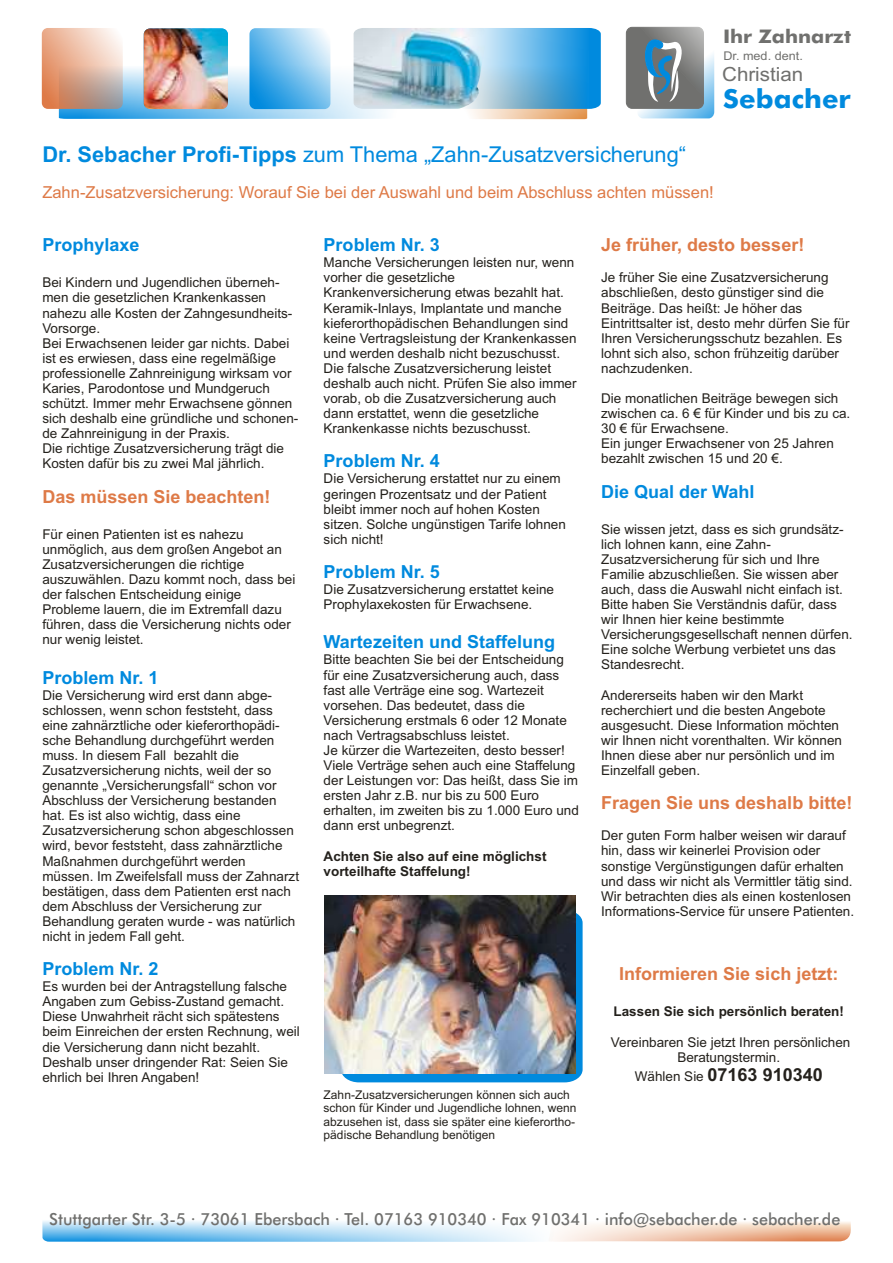
<style>
.page{position:relative;width:893px;height:1263px;background:#fff}
.page>*{position:absolute;margin:0;border:0;box-sizing:border-box;transform-origin:0 0}
.t1{font:500 26.25px "Futura BT";color:#008ade;scale:1.04 1}
.t2{font:21.9px "Arial";color:#008ade}
.t3{font:19.5px "Arial";color:#70706e;scale:1.05 1}
.t4{font:500 18.75px "Futura BT";color:#70706e;scale:1.06 1}
.t5{font:700 18px "Arial";color:#008ade}
.t6{font:700 18px "Arial";color:#de7a47}
.t7{font:700 18px "Arial";color:#24211c}
.t8{font:500 16.65px "Futura BT";color:#70706e}
.t9{font:16.5px "Arial";color:#de7a47}
.t10{font:13.5px/15.1px "Arial";color:#24211c}
.t11{font:700 13.5px/15.1px "Arial";color:#24211c}
.t12{font:12px/13.4px "Arial";color:#24211c}
.t13{font:12px "Arial";color:#70706e;scale:1.05 1}
.s1{font-weight:700}
.s2{font-weight:400;font-size:13.5px}
</style>
<div class="page">
<svg style="left:341px;top:910px;width:241px;height:172px;background:#188cd4"></svg>
<img style="left:325px;top:895px;width:250px;height:178px">
<svg style="left:42px;top:1221px;width:808px;height:21px"></svg>
<svg style="left:637px;top:30px;width:77px;height:88px"></svg>
<svg style="left:626px;top:27px;width:77px;height:82px;background:#7d7d7c"></svg>
<svg style="left:645px;top:40px;width:39px;height:62px;background:#7492a4"></svg>
<div style="left:42px;top:28px;width:81px;height:81px;background:linear-gradient(to bottom,#ecb497,#dd7743);border-radius:6px"></div>
<img style="left:59px;top:28px;width:541px;height:91px">
<h3 class="t4" style="left:723px;top:29px;width:122px">Ihr Zahnarzt</h3>
<p class="t13" style="left:723px;top:52px;width:77px">Dr. med. dent.</p>
<h3 class="t3" style="left:722px;top:67px;width:79px">Christian</h3>
<h1 class="t1" style="left:723px;top:88px;width:124px">Sebacher</h1>
<h2 class="t2" style="left:42px;top:146px;width:645px"><span class="s1">Dr. Sebacher Profi-Tipps</span> zum Thema „Zahn-Zusatzversicherung“</h2>
<p class="t9" style="left:42px;top:186px;width:673px">Zahn-Zusatzversicherung: Worauf Sie bei der Auswahl und beim Abschluss achten müssen!</p>
<h3 class="t5" style="left:42px;top:238px;width:99px">Prophylaxe</h3>
<h3 class="t5" style="left:323px;top:238px;width:118px">Problem Nr. 3</h3>
<h3 class="t6" style="left:601px;top:238px;width:205px">Je früher, desto besser!</h3>
<p class="t10" style="left:42px;top:276px;width:257px">Bei Kindern und Jugendlichen überneh&shy;men die gesetzlichen Krankenkassen nahezu alle Kosten der Zahngesundheits-Vorsorge.<br>Bei Erwachsenen leider gar nichts. Dabei ist es erwiesen, dass eine regelmäßige professionelle Zahnreinigung wirksam vor Karies, Parodontose und Mundgeruch schützt. Immer mehr Erwachsene gönnen sich deshalb eine gründliche und schonen&shy;de Zahnreinigung in der Praxis.<br>Die richtige Zusatzversicherung trägt die Kosten dafür bis zu zwei Mal jährlich.</p>
<p class="t10" style="left:323px;top:256px;width:254px">Manche Versicherungen leisten nur, wenn vorher die gesetzliche Krankenversicherung etwas bezahlt hat.<br>Keramik-Inlays, Implantate und manche kieferorthopädischen Behandlungen sind keine Vertragsleistung der Krankenkassen und werden deshalb nicht bezuschusst.<br>Die falsche Zusatzversicherung leistet deshalb auch nicht. Prüfen Sie also immer vorab, ob die Zusatzversicherung auch dann erstattet, wenn die gesetzliche Krankenkasse nichts bezuschusst.</p>
<h3 class="t5" style="left:323px;top:454px;width:118px">Problem Nr. 4</h3>
<p class="t10" style="left:601px;top:271px;width:250px">Je früher Sie eine Zusatzversicherung abschließen, desto günstiger sind die Beiträge. Das heißt: Je höher das Eintrittsalter ist, desto mehr dürfen Sie für Ihren Versicherungsschutz bezahlen. Es lohnt sich also, schon frühzeitig darüber nachzudenken.</p>
<p class="t10" style="left:601px;top:392px;width:251px">Die monatlichen Beiträge bewegen sich zwischen ca. 6 € für Kinder und bis zu ca.<br>30 € für Erwachsene.<br>Ein junger Erwachsener von 25 Jahren bezahlt zwischen 15 und 20 €.</p>
<h3 class="t6" style="left:42px;top:490px;width:230px">Das müssen Sie beachten!</h3>
<p class="t10" style="left:42px;top:528px;width:254px">Für einen Patienten ist es nahezu unmöglich, aus dem großen Angebot an Zusatzversicherungen die richtige auszuwählen. Dazu kommt noch, dass bei der falschen Entscheidung einige Probleme lauern, die im Extremfall dazu führen, dass die Versicherung nichts oder nur wenig leistet.</p>
<h3 class="t5" style="left:42px;top:670px;width:118px">Problem Nr. 1</h3>
<p class="t10" style="left:42px;top:689px;width:258px">Die Versicherung wird erst dann abge&shy;schlossen, wenn schon feststeht, dass eine zahnärztliche oder kieferorthopädi&shy;sche Behandlung durchgeführt werden muss. In diesem Fall bezahlt die Zusatzversicherung nichts, weil der so genannte „Versicherungsfall“ schon vor Abschluss der Versicherung bestanden hat. Es ist also wichtig, dass eine Zusatzversicherung schon abgeschlossen wird, bevor feststeht, dass zahnärztliche Maßnahmen durchgeführt werden müssen. Im Zweifelsfall muss der Zahnarzt bestätigen, dass dem Patienten erst nach dem Abschluss der Versicherung zur Behandlung geraten wurde - was natürlich nicht in jedem Fall geht.</p>
<p class="t10" style="left:42px;top:980px;width:259px">Es wurden bei der Antragstellung falsche Angaben zum Gebiss-Zustand gemacht.<br>Diese Unwahrheit rächt sich spätestens beim Einreichen der ersten Rechnung, weil die Versicherung dann nicht bezahlt.<br>Deshalb unser dringender Rat: Seien Sie ehrlich bei Ihren Angaben!</p>
<h3 class="t5" style="left:42px;top:962px;width:118px">Problem Nr. 2</h3>
<p class="t10" style="left:323px;top:472px;width:244px">Die Versicherung erstattet nur zu einem geringen Prozentsatz und der Patient bleibt immer noch auf hohen Kosten sitzen. Solche ungünstigen Tarife lohnen sich nicht!</p>
<h3 class="t5" style="left:323px;top:565px;width:118px">Problem Nr. 5</h3>
<p class="t10" style="left:323px;top:583px;width:232px">Die Zusatzversicherung erstattet keine<br>Prophylaxekosten für Erwachsene.</p>
<h3 class="t5" style="left:323px;top:635px;width:233px">Wartezeiten und Staffelung</h3>
<p class="t10" style="left:323px;top:653px;width:257px">Bitte beachten Sie bei der Entscheidung für eine Zusatzversicherung auch, dass fast alle Verträge eine sog. Wartezeit vorsehen. Das bedeutet, dass die Versicherung erstmals 6 oder 12 Monate nach Vertragsabschluss leistet.<br>Je kürzer die Wartezeiten, desto besser!<br>Viele Verträge sehen auch eine Staffelung der Leistungen vor: Das heißt, dass Sie im ersten Jahr z.B. nur bis zu 500 Euro erhalten, im zweiten bis zu 1.000 Euro und dann erst unbegrenzt.</p>
<p class="t11" style="left:323px;top:849px;width:224px">Achten Sie also auf eine möglichst vorteilhafte Staffelung!</p>
<h3 class="t5" style="left:601px;top:484px;width:155px">Die Qual der Wahl</h3>
<p class="t10" style="left:601px;top:523px;width:253px">Sie wissen jetzt, dass es sich grundsätz&shy;lich lohnen kann, eine Zahn-Zusatzversicherung für sich und Ihre Familie abzuschließen. Sie wissen aber auch, dass die Auswahl nicht einfach ist.<br>Bitte haben Sie Verständnis dafür, dass wir Ihnen hier keine bestimmte Versicherungsgesellschaft nennen dürfen.<br>Eine solche Werbung verbietet uns das Standesrecht.</p>
<p class="t10" style="left:601px;top:689px;width:242px">Andererseits haben wir den Markt recherchiert und die besten Angebote ausgesucht. Diese Information möchten wir Ihnen nicht vorenthalten. Wir können Ihnen diese aber nur persönlich und im Einzelfall geben.</p>
<h3 class="t6" style="left:601px;top:796px;width:253px">Fragen Sie uns deshalb bitte!</h3>
<p class="t10" style="left:601px;top:829px;width:254px">Der guten Form halber weisen wir darauf hin, dass wir keinerlei Provision oder sonstige Vergünstigungen dafür erhalten und dass wir nicht als Vermittler tätig sind.<br>Wir betrachten dies als einen kostenlosen Informations-Service für unsere Patienten.</p>
<h3 class="t6" style="left:619px;top:967px;width:221px">Informieren Sie sich jetzt:</h3>
<p class="t11" style="left:613px;top:1005px;width:232px">Lassen Sie sich persönlich beraten!</p>
<p class="t10" style="left:611px;top:1035px;width:241px;text-align:center">Vereinbaren Sie jetzt Ihren persönlichen<br>Beratungstermin.</p>
<h3 class="t7" style="left:634px;top:1068px;width:189px"><span class="s2">Wählen Sie</span> 07163 910340</h3>
<p class="t12" style="left:323px;top:1089px;width:254px">Zahn-Zusatzversicherungen können sich auch schon für Kinder und Jugendliche lohnen, wenn abzusehen ist, dass sie später eine kieferortho&shy;pädische Behandlung benötigen</p>
<p class="t8" style="left:49px;top:1212px;width:792px">Stuttgarter Str. 3-5 · 73061 Ebersbach · Tel. 07163 910340 · Fax 910341 · info@sebacher.de · sebacher.de</p>
</div>
